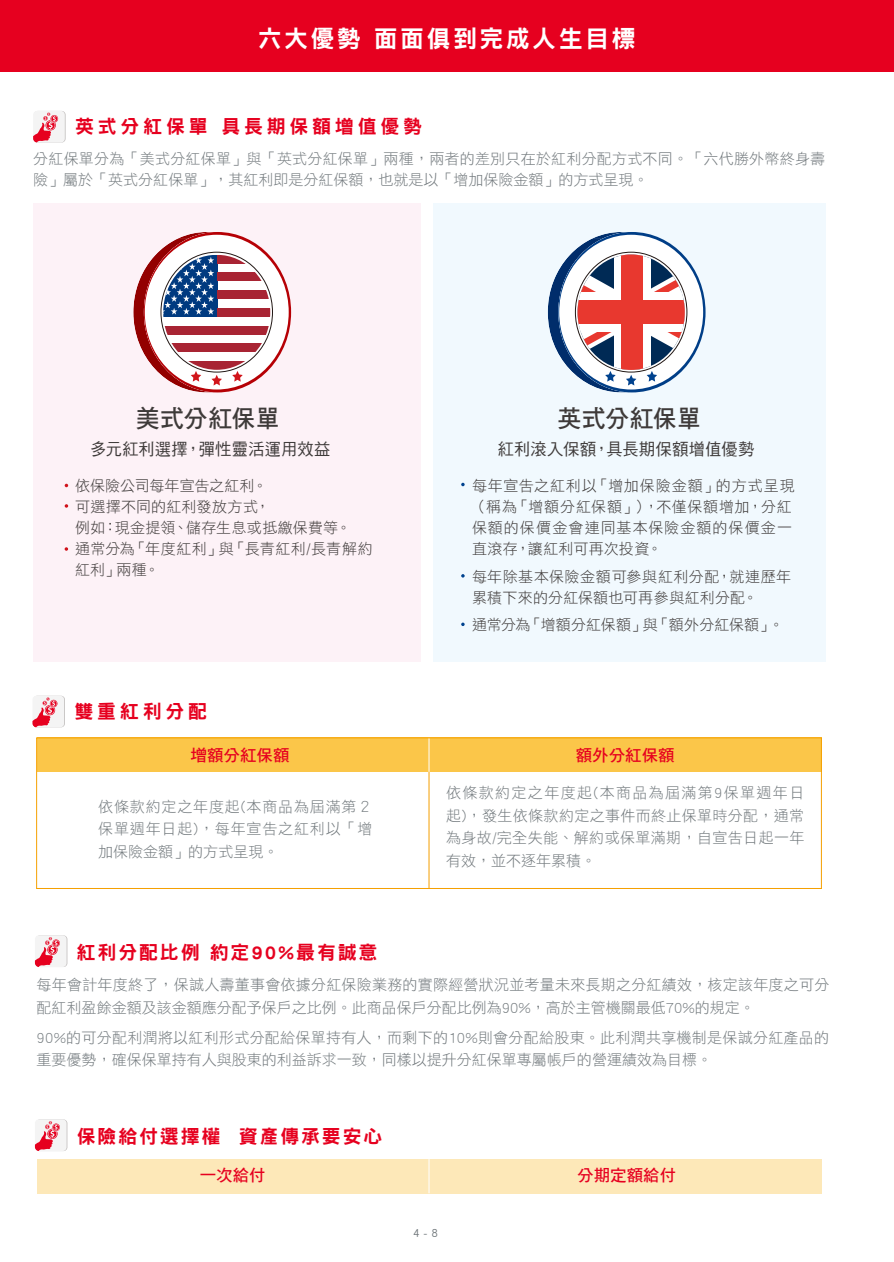
<style>
.page{position:relative;width:894px;height:1262px;background:#fff}
.page>*{position:absolute;margin:0;border:0;box-sizing:border-box;transform-origin:0 0}
.t1{font:24.75px "DF Hei Std W7";letter-spacing:.01em;color:#3e3a39}
.t2{font:24px "DF Hei Std W9";letter-spacing:.1em;color:#fff}
.t3{font:18.9px "DF Hei Std W9";letter-spacing:.1em;color:#e6001f}
.t4{font:18.9px "DF Hei Std W9";letter-spacing:.2em;color:#e6001f}
.t5{font:16.65px "DF Hei Std W5";letter-spacing:.015em;color:#3e3a39}
.t6{font:16.5px "DF Hei Std W7";color:#e6001f}
.t7{font:15px/22.5px "DF Hei Std W3";letter-spacing:.015em;color:#71787c}
.t8{font:15px/21px "DF Hei Std W3";letter-spacing:.025em;color:#3e3a39}
.t9{font:15px/21px "DF Hei Std W3";letter-spacing:.055em;color:#3e3a39}
.t10{font:12px "DF Hei Std W5";color:#71787c}
</style>
<div class="page">
<div style="left:0;top:0;width:893px;height:71px;background:#e6001f"></div>
<div style="left:37px;top:738px;width:784px;height:34px;background:#fbc649"></div>
<div style="left:35px;top:935px;width:32px;height:32px;background:#f4f4f4;border-radius:4px"></div>
<svg style="left:35px;top:937px;width:25px;height:30px"></svg>
<svg style="left:34px;top:111px;width:32px;height:32px"></svg>
<div style="left:33px;top:111px;width:32px;height:32px;background:#f4f4f4;border-radius:4px"></div>
<svg style="left:33px;top:113px;width:26px;height:30px"></svg>
<div style="left:33px;top:203px;width:388px;height:458px;background:#fdf2f7"></div>
<div style="left:433px;top:203px;width:393px;height:458px;background:#f1f9fe"></div>
<svg style="left:65px;top:504px;width:3px;height:4px"></svg>
<svg style="left:65px;top:547px;width:3px;height:4px"></svg>
<div style="left:145px;top:235px;width:144px;height:154px;background:#fff;border-radius:50%"></div>
<svg style="left:133px;top:232px;width:136px;height:160px"></svg>
<div style="left:217px;top:308px;width:53px;height:9px;background:#a82433"></div>
<div style="left:217px;top:290px;width:53px;height:9px;background:#a82433"></div>
<svg style="left:217px;top:272px;width:52px;height:9px"></svg>
<svg style="left:217px;top:255px;width:53px;height:9px"></svg>
<svg style="left:163px;top:361px;width:107px;height:9px"></svg>
<svg style="left:163px;top:343px;width:106px;height:9px"></svg>
<div style="left:163px;top:325px;width:107px;height:9px;background:#a82433"></div>
<div style="left:559px;top:235px;width:144px;height:154px;background:#fff;border-radius:50%"></div>
<svg style="left:547px;top:232px;width:137px;height:160px"></svg>
<div style="left:614px;top:255px;width:36px;height:115px;background:#fff"></div>
<div style="left:577px;top:293px;width:107px;height:39px;background:#fff"></div>
<div style="left:621px;top:255px;width:22px;height:115px;background:#e8382f"></div>
<div style="left:577px;top:300px;width:107px;height:24px;background:#e8382f"></div>
<div style="left:33px;top:696px;width:32px;height:31px;background:#dad9d8;border-radius:4px"></div>
<div style="left:32px;top:696px;width:32px;height:31px;background:#f4f4f4;border-radius:4px"></div>
<svg style="left:32px;top:697px;width:26px;height:30px"></svg>
<hr style="left:428px;top:771px;width:1px;height:117px;background:#f49e00">
<hr style="left:428px;top:738px;width:1px;height:34px;background:#fff">
<div style="left:37px;top:1159px;width:784px;height:34px;background:#fde8b8"></div>
<div style="left:35px;top:1119px;width:32px;height:32px;background:#f4f4f4;border-radius:4px"></div>
<svg style="left:35px;top:1121px;width:25px;height:30px"></svg>
<hr style="left:428px;top:1159px;width:1px;height:34px;background:#fff">
<div style="left:36px;top:737px;width:785px;height:152px;border:1px solid #f5a000"></div>
<h2 class="t2" style="left:258px;top:26px;width:379px">六大優勢 面面俱到完成人生目標</h2>
<p class="t4" style="left:75px;top:116px;width:348px">英式分紅保單 具長期保額增值優勢</p>
<p class="t7" style="left:33px;top:148px;width:793px;line-height:21px">分紅保單分為「美式分紅保單」與「英式分紅保單」兩種，兩者的差別只在於紅利分配方式不同。「六代勝外幣終身壽險」屬於「英式分紅保單」，其紅利即是分紅保額，也就是以「增加保險金額」的方式呈現。</p>
<h1 class="t1" style="left:136px;top:405px;width:145px">美式分紅保單</h1>
<h1 class="t1" style="left:557px;top:405px;width:145px">英式分紅保單</h1>
<p class="t5" style="left:90px;top:440px;width:242px">多元紅利選擇，彈性靈活運用效益</p>
<p class="t5" style="left:498px;top:440px;width:258px">紅利滾入保額，具長期保額增值優勢</p>
<p class="t8" style="left:75px;top:475px;width:299px">依保險公司每年宣告之紅利。<br>可選擇不同的紅利發放方式，<br>例如：現金提領、儲存生息或抵繳保費等。<br>通常分為「年度紅利」與「長青紅利/長青解約紅利」兩種。</p>
<p class="t9" style="left:472px;top:475px;width:324px">每年宣告之紅利以「增加保險金額」的方式呈現（稱為「增額分紅保額」），不僅保額增加，分紅保額的保價金會連同基本保險金額的保價金一直滾存，讓紅利可再次投資。</p>
<p class="t8" style="left:472px;top:565px;width:320px">每年除基本保險金額可參與紅利分配，就連歷年累積下來的分紅保額也可再參與紅利分配。</p>
<p class="t8" style="left:472px;top:614px;width:313px">通常分為「增額分紅保額」與「額外分紅保額」。</p>
<p class="t3" style="left:75px;top:701px;width:134px">雙重紅利分配</p>
<p class="t6" style="left:190px;top:746px;width:101px">增額分紅保額</p>
<p class="t6" style="left:575px;top:746px;width:100px">額外分紅保額</p>
<p class="t7" style="left:98px;top:795px;width:276px;text-align:justify">依條款約定之年度起(本商品為屆滿第２保單週年日起)，每年宣告之紅利以「增加保險金額」的方式呈現。</p>
<p class="t3" style="left:77px;top:942px;width:302px">紅利分配比例 約定90%最有誠意</p>
<p class="t7" style="left:446px;top:781px;width:360px;text-align:justify">依條款約定之年度起(本商品為屆滿第9保單週年日起)，發生依條款約定之事件而終止保單時分配，通常為身故/完全失能、解約或保單滿期，自宣告日起一年有效，並不逐年累積。</p>
<p class="t7" style="left:37px;top:973px;width:794px">每年會計年度終了，保誠人壽董事會依據分紅保險業務的實際經營狀況並考量未來長期之分紅績效，核定該年度之可分配紅利盈餘金額及該金額應分配予保戶之比例。此商品保戶分配比例為90%，高於主管機關最低70%的規定。</p>
<p class="t7" style="left:37px;top:1026px;width:794px">90%的可分配利潤將以紅利形式分配給保單持有人，而剩下的10%則會分配給股東。此利潤共享機制是保誠分紅產品的重要優勢，確保保單持有人與股東的利益訴求一致，同樣以提升分紅保單專屬帳戶的營運績效為目標。</p>
<p class="t3" style="left:77px;top:1126px;width:307px">保險給付選擇權 資產傳承要安心</p>
<p class="t6" style="left:200px;top:1166px;width:67px">一次給付</p>
<p class="t6" style="left:577px;top:1166px;width:100px">分期定額給付</p>
<p class="t10" style="left:413px;top:1226px;width:27px">4 - 8</p>
</div>
